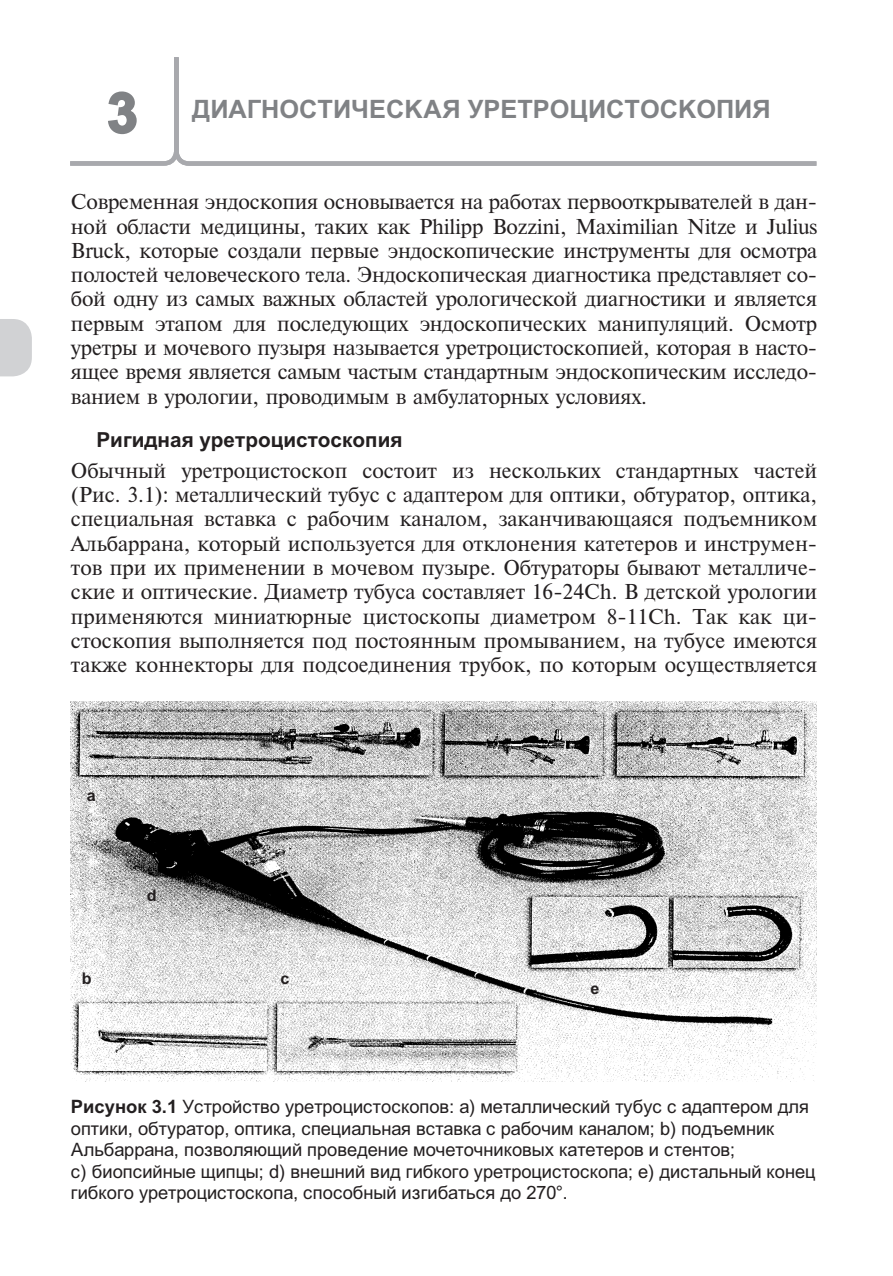
<style>
.page{position:relative;width:893px;height:1276px;background:#fff}
.page>*{position:absolute;margin:0;border:0;box-sizing:border-box;transform-origin:0 0}
.Номер_главы{font:700 54px "ps Aura";color:#808285}
.Название_главы__копи{font:700 24.75px "ac Aura";color:#808285}
.Абзац_начало{font:20.25px/24.3px "ps Times";letter-spacing:-.005em;color:#231f20;text-align:justify}
.Заголовок_1{font:700 20.25px "ps Aura";color:#231f20}
.Подпись_к_рисунку{font:18px/21.6px "ps Aura";color:#231f20}
.Надпись_на_рисунке{font:700 15.75px "ps Aura";color:#231f20}
.s1{font-weight:700}
</style>
<div class="page">
<svg style="left:181px;top:158px;width:636px;height:8px"></svg>
<svg style="left:0;top:319px;width:32px;height:57px;background:#d4d5d7"></svg>
<svg style="left:70px;top:57px;width:111px;height:109px"></svg>
<img style="left:70px;top:702px;width:746px;height:379px">
<p class="Номер_главы" style="left:107px;top:83px;width:32px">3</p>
<p class="Название_главы__копи" style="left:192px;top:95px;width:580px">ДИАГНОСТИЧЕСКАЯ УРЕТРОЦИСТОСКОПИЯ</p>
<p class="Абзац_начало" style="left:71px;top:190px;width:748px">Современная эндоскопия основывается на работах первооткрывателей в дан&shy;ной области медицины, таких как Philipp Bozzini, Maximilian Nitze и Julius Bruck, которые создали первые эндоскопические инструменты для осмотра полостей человеческого тела. Эндоскопическая диагностика представляет со&shy;бой одну из самых важных областей урологической диагностики и является первым этапом для последующих эндоскопических манипуляций. Осмотр уретры и мочевого пузыря называется уретроцистоскопией, которая в насто&shy;ящее время является самым частым стандартным эндоскопическим исследо&shy;ванием в урологии, проводимым в амбулаторных условиях.</p>
<p class="Заголовок_1" style="left:96px;top:428px;width:308px">Ригидная уретроцистоскопия</p>
<p class="Абзац_начало" style="left:71px;top:458px;width:748px">Обычный уретроцистоскоп состоит из нескольких стандартных частей (Рис. 3.1): металлический тубус с адаптером для оптики, обтуратор, оптика, специальная вставка с рабочим каналом, заканчивающаяся подъемником Альбаррана, который используется для отклонения катетеров и инструмен&shy;тов при их применении в мочевом пузыре. Обтураторы бывают металличе&shy;ские и оптические. Диаметр тубуса составляет 16-24Ch. В детской урологии применяются миниатюрные цистоскопы диаметром 8-11Ch. Так как ци&shy;стоскопия выполняется под постоянным промыванием, на тубусе имеются также коннекторы для подсоединения трубок, по которым осуществляется</p>
<p class="Надпись_на_рисунке" style="left:87px;top:786px;width:10px">a</p>
<p class="Надпись_на_рисунке" style="left:147px;top:886px;width:11px">d</p>
<p class="Надпись_на_рисунке" style="left:82px;top:970px;width:11px">b</p>
<p class="Надпись_на_рисунке" style="left:281px;top:970px;width:10px">c</p>
<p class="Надпись_на_рисунке" style="left:591px;top:979px;width:10px">e</p>
<p class="Подпись_к_рисунку" style="left:71px;top:1096px;width:746px"><span class="s1">Рисунок 3.1</span> Устройство уретроцистоскопов: a) металлический тубус с адаптером для оптики, обтуратор, оптика, специальная вставка с рабочим каналом; b) подъемник Альбаррана, позволяющий проведение мочеточниковых катетеров и стентов;<br>c) биопсийные щипцы; d) внешний вид гибкого уретроцистоскопа; e) дистальный конец гибкого уретроцистоскопа, способный изгибаться до 270°.</p>
</div>
